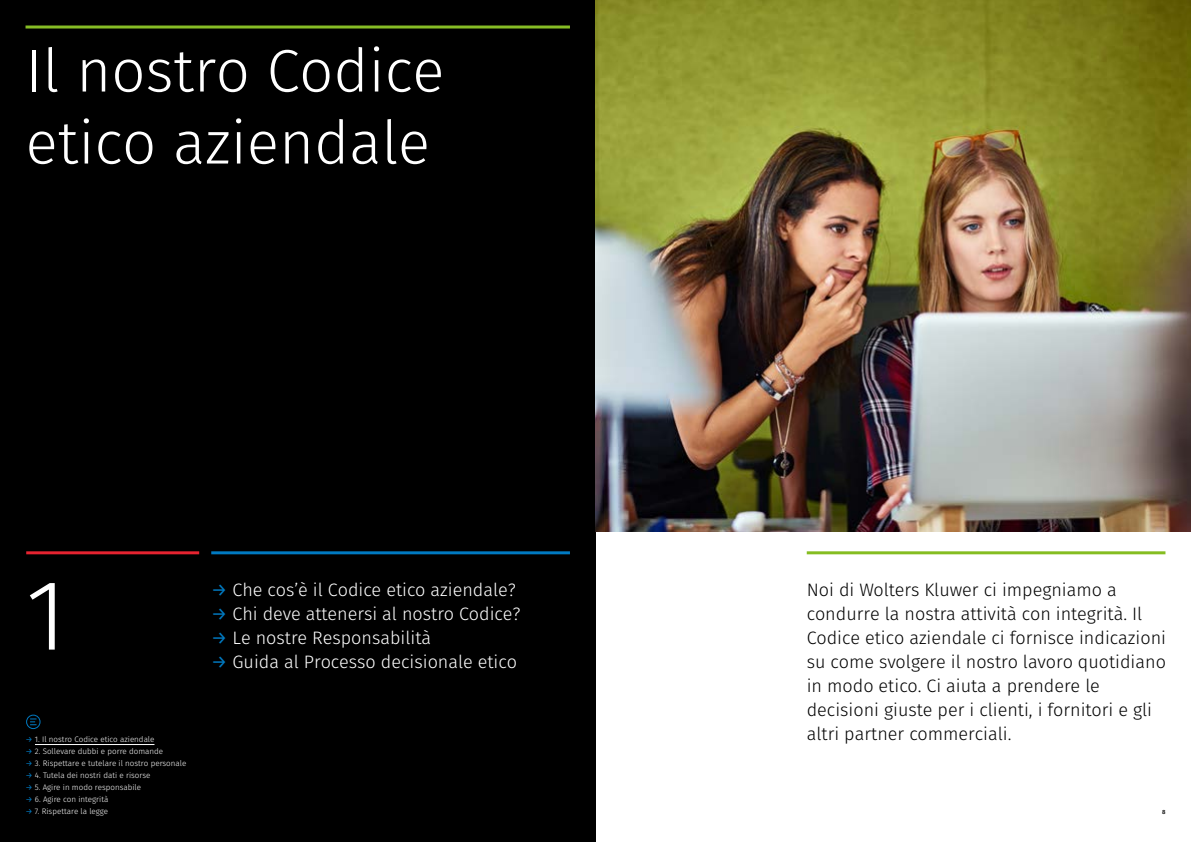
<style>
.page{position:relative;width:1191px;height:842px;background:#fff}
.page>*{position:absolute;margin:0;border:0;box-sizing:border-box;transform-origin:0 0}
.t1{font:300 100px "Fira Sans";color:#fff}
.t2{font:300 60px/72px "Fira Sans";color:#fff}
.t3{font:300 18px/24px "Fira Sans";color:#000}
.t4{font:300 18px "Fira Sans";color:#fff}
.t5{font:300 8px "Fira Sans";color:#fff}
.t6{font:500 6px "Fira Sans";color:#000}
.s1{font-weight:400;color:#007ac2}
</style>
<div class="page">
<div style="left:0;top:0;width:595px;height:842px;background:#000"></div>
<hr style="left:26px;top:26px;width:544px;height:3px;background:#86bc25">
<hr style="left:26px;top:551px;width:173px;height:3px;background:#e62330">
<hr style="left:211px;top:551px;width:359px;height:3px;background:#007ac2">
<img style="left:595px;top:0;width:596px;height:531px">
<hr style="left:806px;top:551px;width:359px;height:3px;background:#85bd21">
<div style="left:26px;top:715px;width:14px;height:14px;border:1px solid #007ac2;border-radius:50%"></div>
<svg style="left:30px;top:719px;width:7px;height:6px"></svg>
<hr style="left:35px;top:744px;width:119px;height:1px;background:#fff">
<h2 class="t2" style="left:26px;top:34px;width:420px">Il nostro Codice etico aziendale</h2>
<h1 class="t1" style="left:26px;top:544px;width:43px">1</h1>
<p class="t4" style="left:211px;top:576px;width:306px"><span class="s1">→</span> Che cos’è il Codice etico aziendale?</p>
<p class="t4" style="left:211px;top:600px;width:311px"><span class="s1">→</span> Chi deve attenersi al nostro Codice?</p>
<p class="t4" style="left:211px;top:624px;width:221px"><span class="s1">→</span> Le nostre Responsabilità</p>
<p class="t4" style="left:211px;top:648px;width:307px"><span class="s1">→</span> Guida al Processo decisionale etico</p>
<p class="t3" style="left:806px;top:577px;width:361px">Noi di Wolters Kluwer ci impegniamo a condurre la nostra attività con integrità. Il Codice etico aziendale ci fornisce indicazioni su come svolgere il nostro lavoro quotidiano in modo etico. Ci aiuta a prendere le decisioni giuste per i clienti, i fornitori e gli</p>
<p class="t5" style="left:26px;top:733px;width:130px"><span class="s1">→</span> 1. Il nostro Codice etico aziendale</p>
<p class="t3" style="left:806px;top:721px;width:206px">altri partner commerciali.</p>
<p class="t5" style="left:26px;top:745px;width:139px"><span class="s1">→</span> 2. Sollevare dubbi e porre domande</p>
<p class="t5" style="left:26px;top:757px;width:162px"><span class="s1">→</span> 3. Rispettare e tutelare il nostro personale</p>
<p class="t5" style="left:26px;top:769px;width:126px"><span class="s1">→</span> 4. Tutela dei nostri dati e risorse</p>
<p class="t5" style="left:26px;top:781px;width:117px"><span class="s1">→</span> 5. Agire in modo responsabile</p>
<p class="t5" style="left:26px;top:793px;width:84px"><span class="s1">→</span> 6. Agire con integrità</p>
<p class="t5" style="left:26px;top:805px;width:84px"><span class="s1">→</span> 7. Rispettare la legge</p>
<p class="t6" style="left:1162px;top:807px;width:5px">8</p>
</div>
